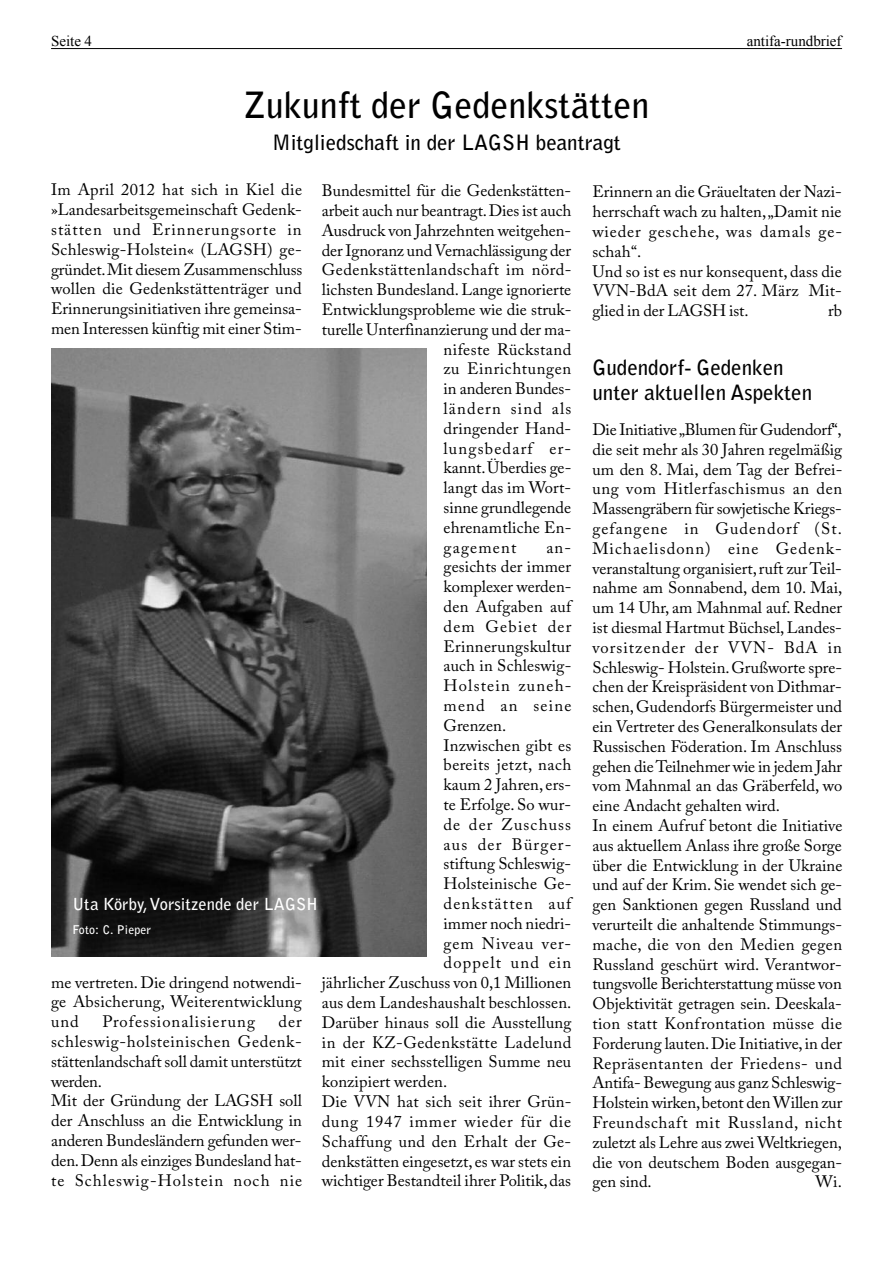
<style>
.page{position:relative;width:893px;height:1263px;background:#fff}
.page>*{position:absolute;margin:0;border:0;box-sizing:border-box;transform-origin:0 0}
.t1{font:700 36px "Bell Gothic Std";color:#000}
.t2{font:700 21px/25.2px "Bell Gothic Std";color:#000}
.t3{font:16.5px/19.8px "Adobe Caslon Pro";color:#000}
.t4{font:16.5px "Adobe Caslon Pro";letter-spacing:.075em;color:#000}
.t5{font:16.5px "Adobe Caslon Pro";letter-spacing:.03em;color:#000}
.t6{font:16.5px "Adobe Caslon Pro";letter-spacing:.02em;color:#000}
.t7{font:700 16.5px "Bell Gothic Std";letter-spacing:.005em;color:#fff}
.t8{font:16.5px "Adobe Caslon Pro";letter-spacing:.05em;color:#000}
.t9{font:16.5px "Adobe Caslon Pro";letter-spacing:.065em;color:#000}
.t10{font:16.5px "Adobe Caslon Pro";letter-spacing:.04em;color:#000}
.t11{font:16.5px "Adobe Caslon Pro";letter-spacing:.025em;color:#000}
.t12{font:16.5px "Adobe Caslon Pro";letter-spacing:.07em;color:#000}
.t13{font:16.5px "Adobe Caslon Pro";letter-spacing:.06em;color:#000}
.t14{font:15px "Times New Roman";color:#000}
.t15{font:700 12px "Bell Gothic Std";letter-spacing:.005em;color:#fff}
</style>
<div class="page">
<hr style="left:51px;top:48px;width:791px;height:1px;background:#000">
<img style="left:51px;top:349px;width:375px;height:608px">
<p class="t14" style="left:51px;top:33px;width:43px">Seite 4</p>
<p class="t14" style="left:747px;top:33px;width:96px">antifa-rundbrief</p>
<h1 class="t1" style="left:244px;top:92px;width:407px">Zukunft der Gedenkstätten</h1>
<p class="t2" style="left:272px;top:132px;width:350px">Mitgliedschaft in der LAGSH beantragt</p>
<p class="t3" style="left:322px;top:183px;width:251px">Bundesmittel für die Gedenkstätten-</p>
<p class="t3" style="left:322px;top:202px;width:251px">arbeit auch nur beantragt. Dies ist auch</p>
<p class="t3" style="left:322px;top:222px;width:251px">Ausdruck von Jahrzehnten weitgehen-</p>
<p class="t3" style="left:322px;top:242px;width:251px">der Ignoranz und Vernachlässigung der</p>
<p class="t5" style="left:322px;top:264px;width:251px">Gedenkstättenlandschaft im nörd-</p>
<p class="t3" style="left:322px;top:282px;width:251px">lichsten Bundesland. Lange ignorierte</p>
<p class="t3" style="left:322px;top:301px;width:251px">Entwicklungsprobleme wie die struk-</p>
<p class="t3" style="left:322px;top:321px;width:251px">turelle Unterfinanzierung und der ma-</p>
<p class="t5" style="left:443px;top:343px;width:129px">nifeste Rückstand</p>
<p class="t10" style="left:443px;top:363px;width:129px">zu Einrichtungen</p>
<p class="t3" style="left:443px;top:381px;width:129px">in anderen Bundes-</p>
<p class="t4" style="left:443px;top:402px;width:129px">ländern sind als</p>
<p class="t3" style="left:443px;top:420px;width:129px">dringender Hand-</p>
<p class="t4" style="left:443px;top:442px;width:129px">lungsbedarf er-</p>
<p class="t3" style="left:443px;top:460px;width:129px">kannt. Überdies ge-</p>
<p class="t3" style="left:443px;top:480px;width:129px">langt das im Wort-</p>
<p class="t3" style="left:443px;top:499px;width:129px">sinne grundlegende</p>
<p class="t3" style="left:443px;top:519px;width:129px">ehrenamtliche En-</p>
<p class="t4" style="left:443px;top:541px;width:74px">gagement</p>
<p class="t3" style="left:546px;top:539px;width:26px">an-</p>
<p class="t3" style="left:443px;top:559px;width:129px">gesichts der immer</p>
<p class="t3" style="left:443px;top:579px;width:129px">komplexer werden-</p>
<p class="t11" style="left:443px;top:600px;width:129px">den Aufgaben auf</p>
<p class="t4" style="left:443px;top:620px;width:129px">dem Gebiet der</p>
<p class="t6" style="left:443px;top:640px;width:129px">Erinnerungskultur</p>
<p class="t3" style="left:443px;top:658px;width:129px">auch in Schleswig-</p>
<p class="t4" style="left:443px;top:679px;width:129px">Holstein zuneh-</p>
<p class="t4" style="left:443px;top:699px;width:129px">mend an seine</p>
<p class="t3" style="left:443px;top:717px;width:64px">Grenzen.</p>
<p class="t3" style="left:443px;top:737px;width:129px">Inzwischen gibt es</p>
<p class="t5" style="left:443px;top:759px;width:129px">bereits jetzt, nach</p>
<p class="t3" style="left:443px;top:777px;width:129px">kaum 2 Jahren, ers-</p>
<p class="t3" style="left:443px;top:796px;width:129px">te Erfolge. So wur-</p>
<p class="t12" style="left:443px;top:818px;width:129px">de der Zuschuss</p>
<p class="t4" style="left:443px;top:838px;width:129px">aus der Bürger-</p>
<p class="t3" style="left:443px;top:856px;width:129px">stiftung Schleswig-</p>
<p class="t3" style="left:443px;top:876px;width:129px">Holsteinische Ge-</p>
<p class="t4" style="left:443px;top:897px;width:129px">denkstätten auf</p>
<p class="t3" style="left:443px;top:915px;width:129px">immer noch niedri-</p>
<p class="t13" style="left:443px;top:937px;width:129px">gem Niveau ver-</p>
<p class="t4" style="left:443px;top:957px;width:129px">doppelt und ein</p>
<p class="t3" style="left:322px;top:975px;width:251px">jährlicher Zuschuss von 0,1 Millionen</p>
<p class="t3" style="left:322px;top:994px;width:251px">aus dem Landeshaushalt beschlossen.</p>
<p class="t3" style="left:322px;top:1014px;width:251px">Darüber hinaus soll die Ausstellung</p>
<p class="t5" style="left:322px;top:1036px;width:251px">in der KZ-Gedenkstätte Ladelund</p>
<p class="t3" style="left:322px;top:1054px;width:251px">mit einer sechsstelligen Summe neu</p>
<p class="t3" style="left:322px;top:1074px;width:127px">konzipiert werden.</p>
<p class="t3" style="left:322px;top:1093px;width:251px">Die VVN hat sich seit ihrer Grün-</p>
<p class="t8" style="left:322px;top:1115px;width:251px">dung 1947 immer wieder für die</p>
<p class="t6" style="left:322px;top:1135px;width:251px">Schaffung und den Erhalt der Ge-</p>
<p class="t3" style="left:322px;top:1153px;width:251px">denkstätten eingesetzt, es war stets ein</p>
<p class="t3" style="left:322px;top:1173px;width:251px">wichtiger Bestandteil ihrer Politik, das</p>
<p class="t3" style="left:51px;top:182px;width:253px;text-align:justify">Im April 2012 hat sich in Kiel die »Landesarbeitsgemeinschaft Gedenk&shy;stätten und Erinnerungsorte in Schleswig-Holstein« (LAGSH) ge&shy;gründet. Mit diesem Zusammenschluss wollen die Gedenkstättenträger und Erinnerungsinitiativen ihre gemeinsa&shy;men Interessen künftig mit einer Stim-</p>
<p class="t3" style="left:592px;top:184px;width:251px">Erinnern an die Gräueltaten der Nazi&shy;herrschaft wach zu halten, „Damit nie wieder geschehe, was damals ge&shy;schah“.<br>Und so ist es nur konsequent, dass die<br>VVN-BdA seit dem 27. März Mit&shy;glied in der LAGSH ist.</p>
<p class="t3" style="left:828px;top:303px;width:15px">rb</p>
<p class="t2" style="left:592px;top:356px;width:221px">Gudendorf- Gedenken unter aktuellen Aspekten</p>
<p class="t3" style="left:592px;top:422px;width:251px">Die Initiative „Blumen für Gudendorf“, die seit mehr als 30 Jahren regelmäßig um den 8. Mai, dem Tag der Befrei&shy;ung vom Hitlerfaschismus an den Massengräbern für sowjetische Kriegs&shy;gefangene in Gudendorf (St.<br>Michaelisdonn) eine Gedenk&shy;veranstaltung organisiert, ruft zur Teil&shy;nahme am Sonnabend, dem 10. Mai, um 14 Uhr, am Mahnmal auf. Redner ist diesmal Hartmut Büchsel, Landes&shy;vorsitzender der VVN- BdA in Schleswig- Holstein. Grußworte spre&shy;chen der Kreispräsident von Dithmar&shy;schen, Gudendorfs Bürgermeister und ein Vertreter des Generalkonsulats der Russischen Föderation. Im Anschluss gehen die Teilnehmer wie in jedem Jahr vom Mahnmal an das Gräberfeld, wo eine Andacht gehalten wird.<br>In einem Aufruf betont die Initiative aus aktuellem Anlass ihre große Sorge über die Entwicklung in der Ukraine und auf der Krim. Sie wendet sich ge&shy;gen Sanktionen gegen Russland und verurteilt die anhaltende Stimmungs&shy;mache, die von den Medien gegen Russland geschürt wird. Verantwor&shy;tungsvolle Berichterstattung müsse von Objektivität getragen sein. Deeskala&shy;tion statt Konfrontation müsse die Forderung lauten. Die Initiative, in der Repräsentanten der Friedens- und Antifa- Bewegung aus ganz Schleswig-Holstein wirken, betont den Willen zur Freundschaft mit Russland, nicht zuletzt als Lehre aus zwei Weltkriegen, die von deutschem Boden ausgegan&shy;gen sind.</p>
<p class="t7" style="left:72px;top:897px;width:247px">Uta Körby, Vorsitzende der LAGSH</p>
<p class="t15" style="left:72px;top:926px;width:80px">Foto: C. Pieper</p>
<p class="t3" style="left:51px;top:974px;width:252px;text-align:justify">me vertreten. Die dringend notwendi&shy;ge Absicherung, Weiterentwicklung und</p>
<p class="t3" style="left:51px;top:1014px;width:253px;text-indent:227px">der schleswig-holsteinischen Gedenk&shy;stättenlandschaft soll damit unterstützt werden.<br>Mit der Gründung der LAGSH soll der Anschluss an die Entwicklung in anderen Bundesländern gefunden wer&shy;den. Denn als einziges Bundesland hat&shy;te Schleswig-Holstein noch nie</p>
<p class="t9" style="left:102px;top:1015px;width:154px">Professionalisierung</p>
<p class="t3" style="left:815px;top:1174px;width:28px">Wi.</p>
</div>
